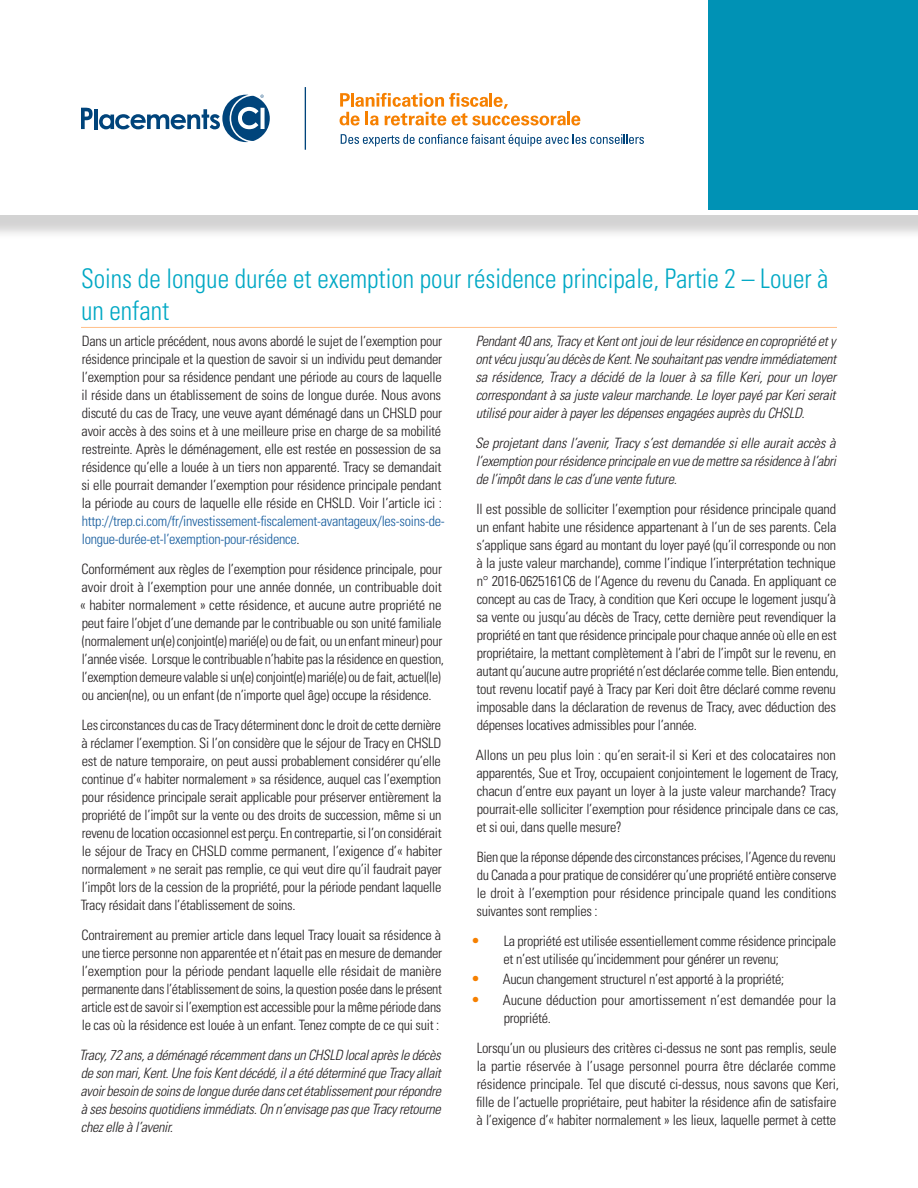
<style>
.page{position:relative;width:918px;height:1188px;background:#fff}
.page>*{position:absolute;margin:0;border:0;box-sizing:border-box;transform-origin:0 0}
.t1{font:300 condensed 27px/32.4px "Univers LT Std";color:#00a8c4;scale:.95 1}
.Body{font:300 condensed 14.25px/18px "Univers LT Std";letter-spacing:-.02em;color:#231f20}
.Body-2{font:italic 300 condensed 14.25px/18px "Univers LT Std";letter-spacing:-.02em;color:#231f20;text-align:justify}
.s1{color:#175d9e}
.s2{font-family:"Univers LT";font-weight:700;font-size:15px;color:#f68000}
</style>
<div class="page">
<hr style="left:81px;top:327px;width:756px;height:1px;background:#ffbf88">
<div style="left:0;top:0;width:918px;height:240px;background:#231f20;opacity:.2"></div>
<div style="left:0;top:0;width:918px;height:214px;background:#fff"></div>
<div style="left:709px;top:0;width:209px;height:210px;background:#0092b5"></div>
<svg style="left:340px;top:93px;width:240px;height:33px"></svg>
<hr style="left:305px;top:87px;width:1px;height:63px;background:#00447b">
<svg style="left:81px;top:108px;width:12px;height:21px"></svg>
<hr style="left:94px;top:109px;width:4px;height:20px;background:#00447b">
<svg style="left:99px;top:95px;width:171px;height:47px"></svg>
<svg style="left:341px;top:134px;width:303px;height:12px"></svg>
<p class="t1" style="left:81px;top:262px;width:788px">Soins de longue durée et exemption pour résidence principale, Partie 2 – Louer à un enfant</p>
<p class="Body" style="left:82px;top:332px;width:365px">Dans un article précédent, nous avons abordé le sujet de l’exemption pour résidence principale et la question de savoir si un individu peut demander l’exemption pour sa résidence pendant une période au cours de laquelle il réside dans un établissement de soins de longue durée. Nous avons discuté du cas de Tracy, une veuve ayant déménagé dans un CHSLD pour avoir accès à des soins et à une meilleure prise en charge de sa mobilité restreinte. Après le déménagement, elle est restée en possession de sa résidence qu’elle a louée à un tiers non apparenté. Tracy se demandait si elle pourrait demander l’exemption pour résidence principale pendant la période au cours de laquelle elle réside en CHSLD. Voir l’article ici : <span class="s1">http://trep.ci.com/fr/investissement-fiscalement-avantageux/les-soins-de&shy;longue-durée-et-l’exemption-pour-résidence</span>.</p>
<p class="Body" style="left:80px;top:560px;width:365px">Conformément aux règles de l’exemption pour résidence principale, pour avoir droit à l’exemption pour une année donnée, un contribuable doit « habiter normalement » cette résidence, et aucune autre propriété ne peut faire l’objet d’une demande par le contribuable ou son unité familiale (normalement un(e) conjoint(e) marié(e) ou de fait, ou un enfant mineur) pour l’année visée. Lorsque le contribuable n’habite pas la résidence en question, l’exemption demeure valable si un(e) conjoint(e) marié(e) ou de fait, actuel(le) ou ancien(ne), ou un enfant (de n’importe quel âge) occupe la résidence.</p>
<p class="Body" style="left:81px;top:716px;width:363px;text-align:justify">Les circonstances du cas de Tracy déterminent donc le droit de cette dernière à réclamer l’exemption. Si l’on considère que le séjour de Tracy en CHSLD est de nature temporaire, on peut aussi probablement considérer qu’elle continue d’« habiter normalement » sa résidence, auquel cas l’exemption pour résidence principale serait applicable pour préserver entièrement la propriété de l’impôt sur la vente ou des droits de succession, même si un revenu de location occasionnel est perçu. En contrepartie, si l’on considérait le séjour de Tracy en CHSLD comme permanent, l’exigence d’« habiter normalement » ne serait pas remplie, ce qui veut dire qu’il faudrait payer l’impôt lors de la cession de la propriété, pour la période pendant laquelle Tracy résidait dans l’établissement de soins.</p>
<p class="Body" style="left:82px;top:926px;width:362px;text-align:justify">Contrairement au premier article dans lequel Tracy louait sa résidence à une tierce personne non apparentée et n’était pas en mesure de demander l’exemption pour la période pendant laquelle elle résidait de manière permanente dans l’établissement de soins, la question posée dans le présent article est de savoir si l’exemption est accessible pour la même période dans le cas où la résidence est louée à un enfant. Tenez compte de ce qui suit :</p>
<p class="Body-2" style="left:79px;top:1046px;width:363px">Tracy, 72 ans, a déménagé récemment dans un CHSLD local après le décès de son mari, Kent. Une fois Kent décédé, il a été déterminé que Tracy allait avoir besoin de soins de longue durée dans cet établissement pour répondre à ses besoins quotidiens immédiats. On n’envisage pas que Tracy retourne chez elle à l’avenir.</p>
<p class="Body-2" style="left:475px;top:332px;width:362px">Pendant 40 ans, Tracy et Kent ont joui de leur résidence en copropriété et y ont vécu jusqu’au décès de Kent. Ne souhaitant pas vendre immédiatement sa résidence, Tracy a décidé de la louer à sa fille Keri, pour un loyer correspondant à sa juste valeur marchande. Le loyer payé par Keri serait utilisé pour aider à payer les dépenses engagées auprès du CHSLD.</p>
<p class="Body-2" style="left:475px;top:434px;width:362px">Se projetant dans l’avenir, Tracy s’est demandée si elle aurait accès à l’exemption pour résidence principale en vue de mettre sa résidence à l’abri de l’impôt dans le cas d’une vente future.</p>
<p class="Body" style="left:476px;top:500px;width:364px">Il est possible de solliciter l’exemption pour résidence principale quand un enfant habite une résidence appartenant à l’un de ses parents. Cela s’applique sans égard au montant du loyer payé (qu’il corresponde ou non à la juste valeur marchande), comme l’indique l’interprétation technique n° 2016-0625161C6 de l’Agence du revenu du Canada. En appliquant ce concept au cas de Tracy, à condition que Keri occupe le logement jusqu’à sa vente ou jusqu’au décès de Tracy, cette dernière peut revendiquer la propriété en tant que résidence principale pour chaque année où elle en est propriétaire, la mettant complètement à l’abri de l’impôt sur le revenu, en autant qu’aucune autre propriété n’est déclarée comme telle. Bien entendu, tout revenu locatif payé à Tracy par Keri doit être déclaré comme revenu imposable dans la déclaration de revenus de Tracy, avec déduction des dépenses locatives admissibles pour l’année.</p>
<p class="Body" style="left:476px;top:746px;width:364px">Allons un peu plus loin : qu’en serait-il si Keri et des colocataires non apparentés, Sue et Troy, occupaient conjointement le logement de Tracy, chacun d’entre eux payant un loyer à la juste valeur marchande? Tracy pourrait-elle solliciter l’exemption pour résidence principale dans ce cas, et si oui, dans quelle mesure?</p>
<p class="Body" style="left:476px;top:848px;width:362px;text-align:justify">Bien que la réponse dépende des circonstances précises, l’Agence du revenu du Canada a pour pratique de considérer qu’une propriété entière conserve le droit à l’exemption pour résidence principale quand les conditions suivantes sont remplies :</p>
<p class="Body" style="left:504px;top:932px;width:334px;text-indent:-31px"><span class="s2">•</span> La propriété est utilisée essentiellement comme résidence principale et n’est utilisée qu’incidemment pour générer un revenu;</p>
<p class="Body" style="left:473px;top:970px;width:313px"><span class="s2">•</span> Aucun changement structurel n’est apporté à la propriété;</p>
<p class="Body" style="left:504px;top:991px;width:334px;text-indent:-31px"><span class="s2">•</span> Aucune déduction pour amortissement n’est demandée pour la propriété.</p>
<p class="Body" style="left:476px;top:1039px;width:364px">Lorsqu’un ou plusieurs des critères ci-dessus ne sont pas remplis, seule la partie réservée à l’usage personnel pourra être déclarée comme résidence principale. Tel que discuté ci-dessus, nous savons que Keri, fille de l’actuelle propriétaire, peut habiter la résidence afin de satisfaire à l’exigence d’« habiter normalement » les lieux, laquelle permet à cette</p>
</div>
